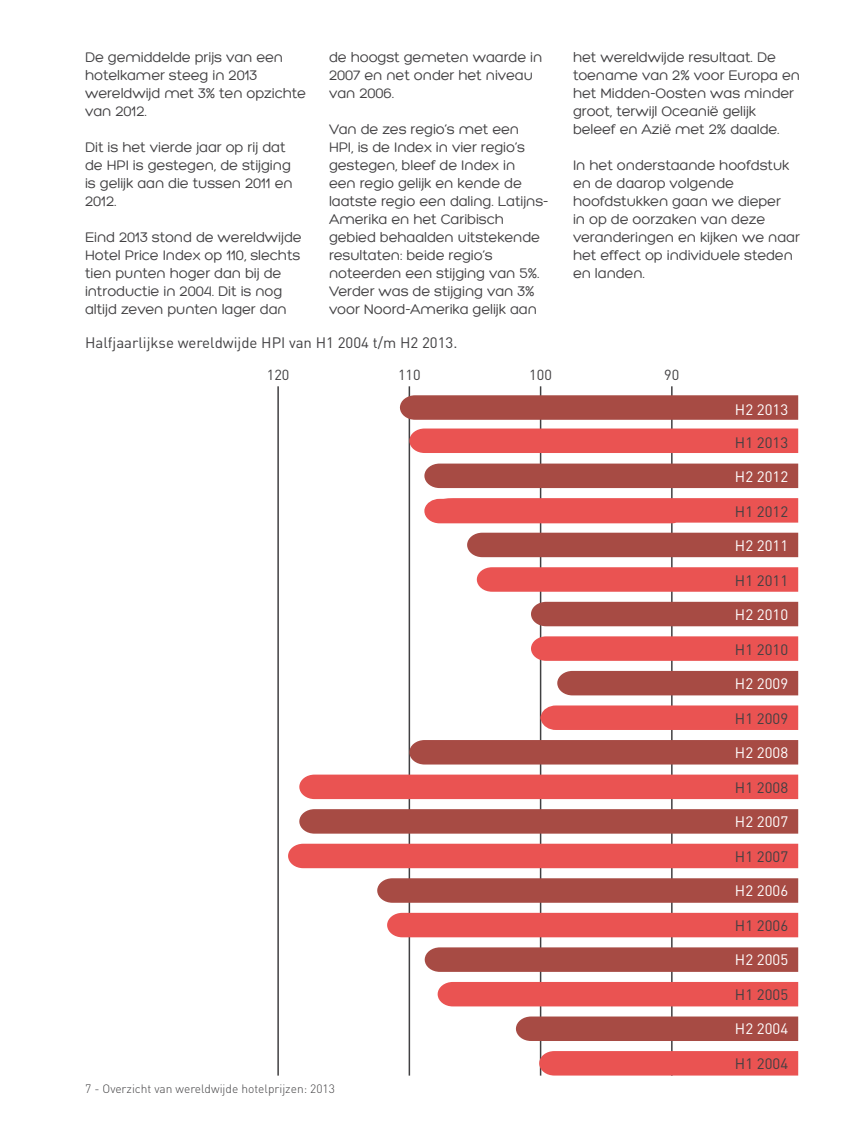
<style>
.page{position:relative;width:851px;height:1127px;background:#fff}
.page>*{position:absolute;margin:0;border:0;box-sizing:border-box;transform-origin:0 0}
.t1{font:300 15px/18px "Hotels Sans TTF";color:#414042}
.t2{font:15px "DIN Pro";color:#414042}
.t3{font:15px "DIN Pro";color:#fff}
.t4{font:14.4px "DIN Pro";color:#414042}
.t5{font:300 12px "DIN Pro";color:#414042}
</style>
<div class="page">
<hr style="left:671px;top:386px;width:1px;height:689px;background:#414042">
<hr style="left:539px;top:386px;width:2px;height:689px;background:#414042">
<hr style="left:408px;top:386px;width:2px;height:689px;background:#414042">
<hr style="left:277px;top:386px;width:2px;height:689px;background:#414042">
<div style="left:299px;top:774px;width:499px;height:25px;background:#ea5352"></div>
<div style="left:387px;top:913px;width:411px;height:24px;background:#ea5352"></div>
<div style="left:540px;top:705px;width:258px;height:25px;background:#ea5352"></div>
<div style="left:557px;top:671px;width:241px;height:24px;background:#a74b44"></div>
<svg style="left:531px;top:636px;width:267px;height:25px;background:#ea5857"></svg>
<div style="left:531px;top:602px;width:267px;height:24px;background:#a74b44"></div>
<svg style="left:476px;top:567px;width:322px;height:25px;background:#ea5857"></svg>
<div style="left:467px;top:533px;width:331px;height:24px;background:#a74b44"></div>
<div style="left:424px;top:498px;width:374px;height:25px;background:#ea5352"></div>
<div style="left:424px;top:463px;width:374px;height:25px;background:#a74b44"></div>
<div style="left:409px;top:428px;width:389px;height:25px;background:#ea5352"></div>
<div style="left:288px;top:844px;width:510px;height:24px;background:#ea5352"></div>
<div style="left:437px;top:982px;width:361px;height:24px;background:#ea5352"></div>
<div style="left:539px;top:1051px;width:259px;height:24px;background:#ea5352"></div>
<div style="left:409px;top:740px;width:389px;height:24px;background:#a74b44"></div>
<div style="left:299px;top:809px;width:499px;height:24px;background:#a74b44"></div>
<svg style="left:377px;top:878px;width:421px;height:25px;background:#a95049"></svg>
<svg style="left:424px;top:947px;width:374px;height:25px;background:#a95049"></svg>
<div style="left:516px;top:1016px;width:282px;height:25px;background:#a74b44"></div>
<svg style="left:400px;top:395px;width:398px;height:25px;background:#a95049"></svg>
<p class="t1" style="left:85px;top:49px;width:222px">De gemiddelde prijs van een hotelkamer steeg in 2013 wereldwijd met 3% ten opzichte van 2012.</p>
<p class="t1" style="left:85px;top:139px;width:209px">Dit is het vierde jaar op rij dat de HPI is gestegen, de stijging is gelijk aan die tussen 2011 en<br>2012.</p>
<p class="t1" style="left:85px;top:229px;width:218px">Eind 2013 stond de wereldwijde<br>Hotel Price Index op 110, slechts tien punten hoger dan bij de introductie in 2004. Dit is nog altijd zeven punten lager dan</p>
<p class="t1" style="left:329px;top:49px;width:215px">de hoogst gemeten waarde in<br>2007 en net onder het niveau van 2006.</p>
<p class="t1" style="left:329px;top:121px;width:221px">Van de zes regio’s met een<br>HPI, is de Index in vier regio’s gestegen, bleef de Index in<br>een regio gelijk en kende de laatste regio een daling. Latijns-<br>Amerika en het Caribisch gebied behaalden uitstekende resultaten: beide regio’s noteerden een stijging van 5%.<br>Verder was de stijging van 3% voor Noord-Amerika gelijk aan</p>
<p class="t2" style="left:85px;top:333px;width:374px">Halfjaarlijkse wereldwijde HPI van H1 2004 t/m H2 2013.</p>
<p class="t1" style="left:573px;top:49px;width:228px">het wereldwijde resultaat. De toename van 2% voor Europa en het Midden-Oosten was minder groot, terwijl Oceanië gelijk beleef en Azië met 2% daalde.</p>
<p class="t1" style="left:573px;top:157px;width:228px">In het onderstaande hoofdstuk en de daarop volgende hoofdstukken gaan we dieper<br>in op de oorzaken van deze veranderingen en kijken we naar het effect op individuele steden en landen.</p>
<p class="t4" style="left:267px;top:365px;width:24px">120</p>
<p class="t4" style="left:398px;top:365px;width:24px">110</p>
<p class="t4" style="left:529px;top:365px;width:24px">100</p>
<p class="t4" style="left:664px;top:365px;width:17px">90</p>
<p class="t5" style="left:85px;top:1080px;width:251px">7 - Overzicht van wereldwijde hotelprijzen: 2013</p>
<p class="t3" style="left:734px;top:399px;width:55px">H2 2013</p>
<p class="t2" style="left:734px;top:432px;width:55px">H1 2013</p>
<p class="t3" style="left:734px;top:467px;width:55px">H2 2012</p>
<p class="t2" style="left:734px;top:501px;width:55px">H1 2012</p>
<p class="t3" style="left:734px;top:536px;width:55px">H2 2011</p>
<p class="t2" style="left:734px;top:570px;width:55px">H1 2011</p>
<p class="t3" style="left:734px;top:604px;width:55px">H2 2010</p>
<p class="t2" style="left:734px;top:639px;width:55px">H1 2010</p>
<p class="t3" style="left:734px;top:673px;width:55px">H2 2009</p>
<p class="t2" style="left:734px;top:708px;width:55px">H1 2009</p>
<p class="t3" style="left:734px;top:742px;width:55px">H2 2008</p>
<p class="t2" style="left:734px;top:777px;width:55px">H1 2008</p>
<p class="t3" style="left:734px;top:811px;width:55px">H2 2007</p>
<p class="t2" style="left:734px;top:846px;width:55px">H1 2007</p>
<p class="t3" style="left:734px;top:880px;width:55px">H2 2006</p>
<p class="t2" style="left:734px;top:915px;width:55px">H1 2006</p>
<p class="t3" style="left:734px;top:949px;width:55px">H2 2005</p>
<p class="t2" style="left:734px;top:984px;width:55px">H1 2005</p>
<p class="t3" style="left:734px;top:1018px;width:55px">H2 2004</p>
<p class="t2" style="left:734px;top:1053px;width:55px">H1 2004</p>
</div>
